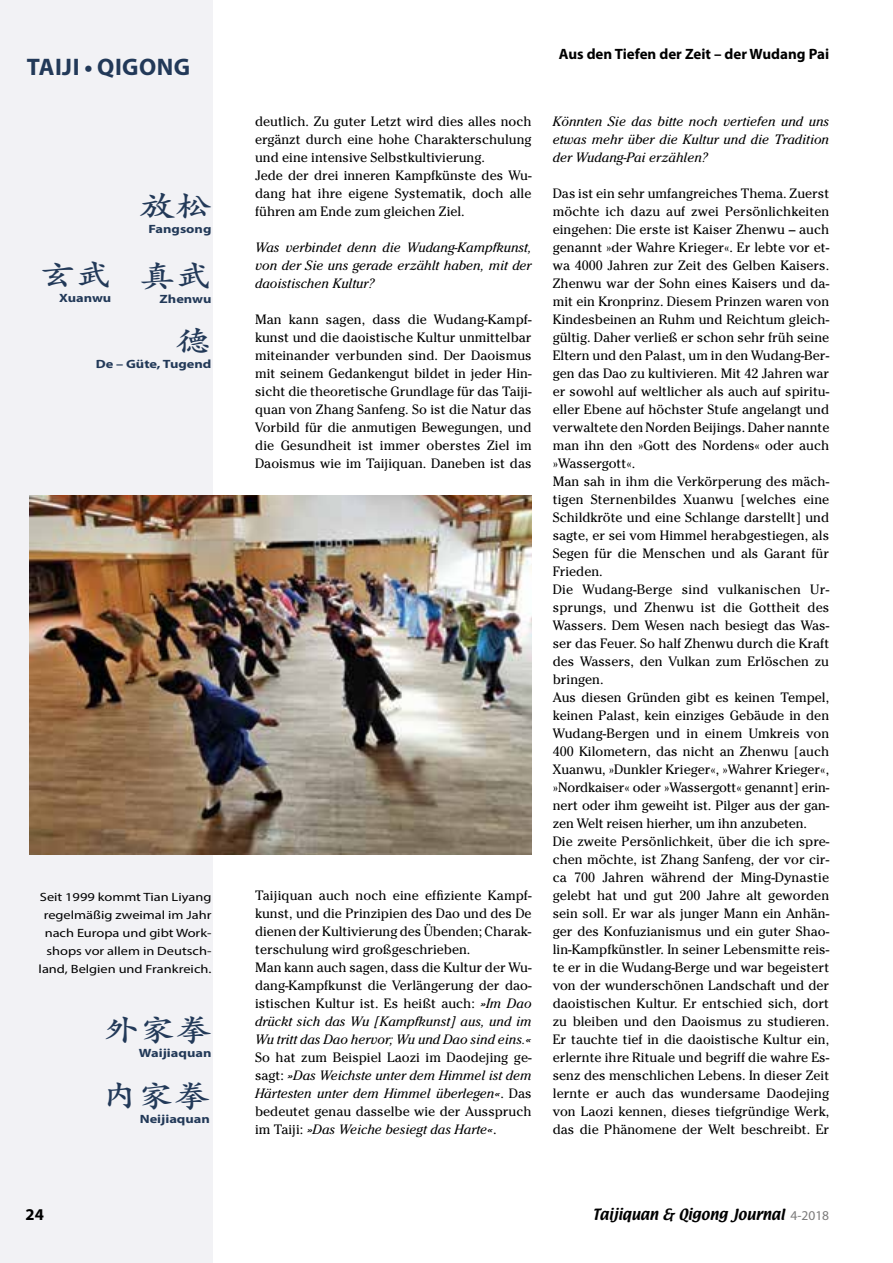
<style>
.page{position:relative;width:893px;height:1263px;background:#fff}
.page>*{position:absolute;margin:0;border:0;box-sizing:border-box;transform-origin:0 0}
.t1{font:700 30px "ST Kaiti SC";color:#223958;scale:1.2 1}
.t2{font:700 24px "Myriad Pro";letter-spacing:.02em;color:#223958}
.t3{font:700 16.5px "Myriad Pro";color:#000}
.t4{font:700 15px "Myriad Pro";color:#000}
.t5{font:13.5px/18px "Cheltenham Std";color:#000}
.t6{font:italic 13.5px/18px "Cheltenham Std";color:#000;text-align:justify}
.t7{font:13.5px "Textile";color:#000}
.t8{font:12px/18px "Myriad Pro";color:#000;text-align:right;scale:1.2 1}
.t9{font:700 12px "Myriad Pro";color:#223958;scale:1.2 1}
.s1{font-style:italic}
.s2{font-style:normal}
.s3{font-family:"Myriad";color:#7c7b7b}
</style>
<div class="page">
<div style="left:0;top:0;width:213px;height:1263px;background:#f2f2f5"></div>
<img style="left:30px;top:495px;width:501px;height:359px">
<h2 class="t2" style="left:27px;top:51px;width:165px">TAIJI • QIGONG</h2>
<h1 class="t1" style="left:39px;top:252px;width:61px">玄武</h1>
<p class="t9" style="left:59px;top:290px;width:45px">Xuanwu</p>
<h1 class="t1" style="left:139px;top:183px;width:61px">放松</h1>
<p class="t9" style="left:149px;top:221px;width:54px">Fangsong</p>
<h1 class="t1" style="left:139px;top:253px;width:61px">真武</h1>
<p class="t9" style="left:160px;top:291px;width:45px">Zhenwu</p>
<h1 class="t1" style="left:175px;top:318px;width:31px">德</h1>
<p class="t9" style="left:96px;top:356px;width:98px">De – Güte, Tugend</p>
<p class="t8" style="left:39px;top:888px;width:146px">Seit 1999 kommt Tian Liyang regelmäßig zweimal im Jahr nach Europa und gibt Work&shy;shops vor allem in Deutsch&shy;land, Belgien und Frankreich.</p>
<h1 class="t1" style="left:103px;top:1007px;width:91px">外家拳</h1>
<p class="t9" style="left:139px;top:1045px;width:62px">Waijiaquan</p>
<h1 class="t1" style="left:102px;top:1073px;width:91px">内家拳</h1>
<p class="t9" style="left:140px;top:1111px;width:60px">Neijiaquan</p>
<p class="t4" style="left:559px;top:44px;width:272px">Aus den Tiefen der Zeit – der Wudang Pai</p>
<p class="t5" style="left:255px;top:112px;width:278px">deutlich. Zu guter Letzt wird dies alles noch ergänzt durch eine hohe Charakterschulung und eine intensive Selbstkultivierung.<br>Jede der drei inneren Kampfkünste des Wu&shy;dang hat ihre eigene Systematik, doch alle führen am Ende zum gleichen Ziel.</p>
<p class="t6" style="left:255px;top:238px;width:278px">Was verbindet denn die Wudang-Kampfkunst, von der Sie uns gerade erzählt haben, mit der daoistischen Kultur?</p>
<p class="t5" style="left:255px;top:310px;width:278px;text-align:justify">Man kann sagen, dass die Wudang-Kampf&shy;kunst und die daoistische Kultur unmittelbar miteinander verbunden sind. Der Daoismus mit seinem Gedankengut bildet in jeder Hin&shy;sicht die theoretische Grundlage für das Taiji&shy;quan von Zhang Sanfeng. So ist die Natur das Vorbild für die anmutigen Bewegungen, und die Gesundheit ist immer oberstes Ziel im Daoismus wie im Taijiquan. Daneben ist das</p>
<p class="t5" style="left:255px;top:886px;width:278px">Taijiquan auch noch eine effiziente Kampf&shy;kunst, und die Prinzipien des Dao und des De dienen der Kultivierung des Übenden; Charak&shy;terschulung wird großgeschrieben.<br>Man kann auch sagen, dass die Kultur der Wu&shy;dang-Kampfkunst die Verlängerung der dao&shy;istischen Kultur ist. Es heißt auch: <span class="s1">»Im Dao drückt sich das Wu [Kampfkunst] aus, und im Wu tritt das Dao hervor; Wu und Dao sind eins.«</span></p>
<p class="t6" style="left:255px;top:1048px;width:278px"><span class="s2">So hat zum Beispiel Laozi im Daodejing ge&shy;sagt:</span> »Das Weichste unter dem Himmel ist dem Härtesten unter dem Himmel überlegen«<span class="s2">. Das bedeutet genau dasselbe wie der Ausspruch im Taiji:</span> »Das Weiche besiegt das Harte«<span class="s2">.</span></p>
<p class="t6" style="left:553px;top:112px;width:278px">Könnten Sie das bitte noch vertiefen und uns etwas mehr über die Kultur und die Tradition der Wudang-Pai erzählen?</p>
<p class="t5" style="left:553px;top:184px;width:278px">Das ist ein sehr umfangreiches Thema. Zuerst möchte ich dazu auf zwei Persönlichkeiten eingehen: Die erste ist Kaiser Zhenwu – auch genannt »der Wahre Krieger«. Er lebte vor et&shy;wa 4000 Jahren zur Zeit des Gelben Kaisers.<br>Zhenwu war der Sohn eines Kaisers und da&shy;mit ein Kronprinz. Diesem Prinzen waren von Kindesbeinen an Ruhm und Reichtum gleich&shy;gültig. Daher verließ er schon sehr früh seine Eltern und den Palast, um in den Wudang-Ber&shy;gen das Dao zu kultivieren. Mit 42 Jahren war er sowohl auf weltlicher als auch auf spiritu&shy;eller Ebene auf höchster Stufe angelangt und verwaltete den Norden Beijings. Daher nannte man ihn den »Gott des Nordens« oder auch »Wassergott«.<br>Man sah in ihm die Verkörperung des mäch&shy;tigen Sternenbildes Xuanwu [welches eine Schildkröte und eine Schlange darstellt] und sagte, er sei vom Himmel herabgestiegen, als Segen für die Menschen und als Garant für Frieden.<br>Die Wudang-Berge sind vulkanischen Ur&shy;sprungs, und Zhenwu ist die Gottheit des Wassers. Dem Wesen nach besiegt das Was&shy;ser das Feuer. So half Zhenwu durch die Kraft des Wassers, den Vulkan zum Erlöschen zu bringen.<br>Aus diesen Gründen gibt es keinen Tempel, keinen Palast, kein einziges Gebäude in den Wudang-Bergen und in einem Umkreis von 400 Kilometern, das nicht an Zhenwu [auch Xuanwu, »Dunkler Krieger«, »Wahrer Krieger«, »Nordkaiser« oder »Wassergott« genannt] erin&shy;nert oder ihm geweiht ist. Pilger aus der gan&shy;zen Welt reisen hierher, um ihn anzubeten.<br>Die zweite Persönlichkeit, über die ich spre&shy;chen möchte, ist Zhang Sanfeng, der vor cir&shy;ca 700 Jahren während der Ming-Dynastie gelebt hat und gut 200 Jahre alt geworden sein soll. Er war als junger Mann ein Anhän&shy;ger des Konfuzianismus und ein guter Shao&shy;lin-Kampfkünstler. In seiner Lebensmitte reis&shy;te er in die Wudang-Berge und war begeistert von der wunderschönen Landschaft und der daoistischen Kultur. Er entschied sich, dort zu bleiben und den Daoismus zu studieren.<br>Er tauchte tief in die daoistische Kultur ein, erlernte ihre Rituale und begriff die wahre Es&shy;senz des menschlichen Lebens. In dieser Zeit lernte er auch das wundersame Daodejing von Laozi kennen, dieses tiefgründige Werk, das die Phänomene der Welt beschreibt. Er</p>
<p class="t3" style="left:26px;top:1204px;width:20px">24</p>
<p class="t7" style="left:593px;top:1206px;width:238px">Taijiquan &amp; Qigong Journal <span class="s3">4-2018</span></p>
</div>
